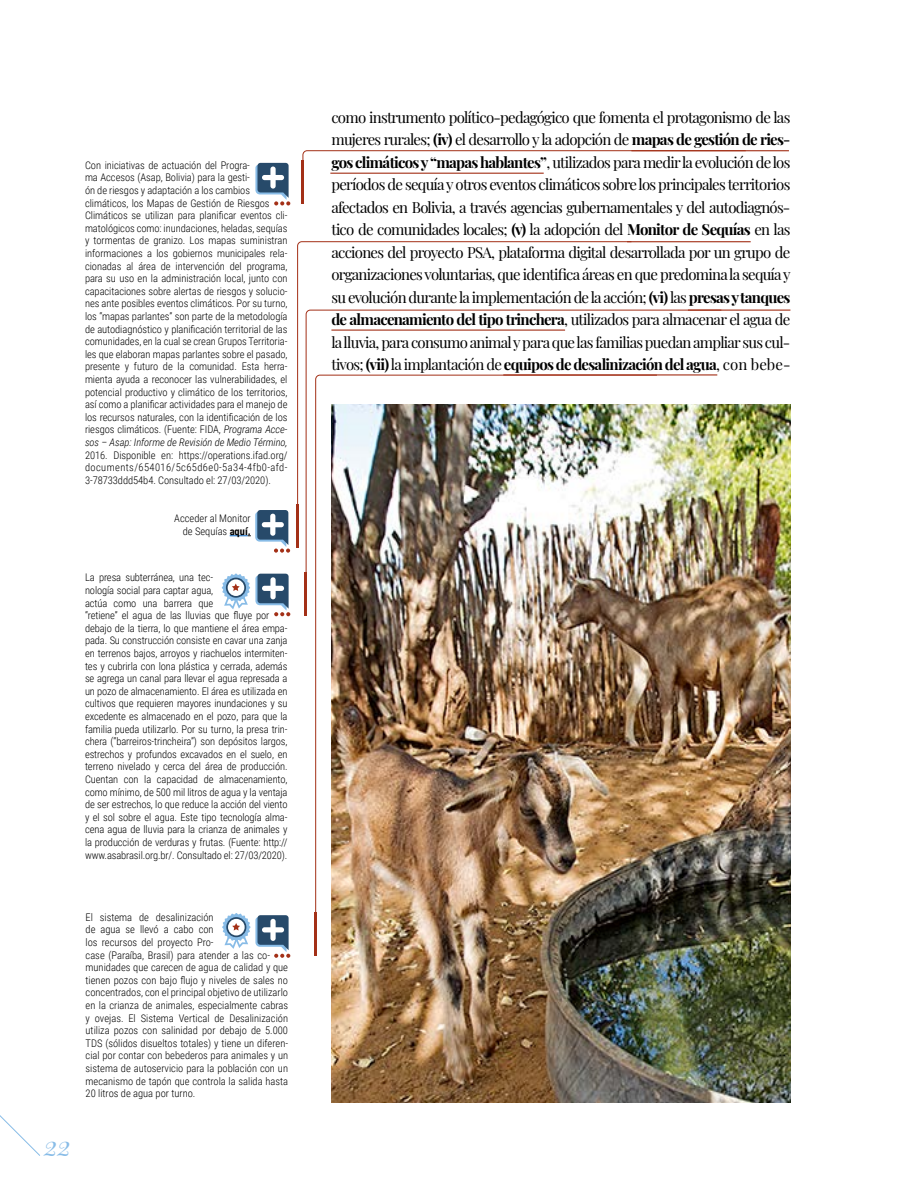
<style>
.page{position:relative;width:918px;height:1188px;background:#fff}
.page>*{position:absolute;margin:0;border:0;box-sizing:border-box;transform-origin:0 0}
.t1{font:italic 27px "Playfair Display";color:#88bce7}
.t2{font:15px/22.5px "Playfair Display";letter-spacing:-.05em;color:#000;text-align:justify}
.t3{font:300 10.5px/12.6px "Roboto Condensed";letter-spacing:-.005em;color:#000}
.s1{font-style:italic}
.s2{font-weight:700}
</style>
<div class="page">
<svg style="left:0;top:1115px;width:40px;height:41px"></svg>
<svg style="left:230px;top:510px;width:61px;height:43px"></svg>
<svg style="left:255px;top:163px;width:35px;height:42px"></svg>
<svg style="left:222px;top:574px;width:68px;height:42px"></svg>
<svg style="left:222px;top:913px;width:68px;height:45px"></svg>
<hr style="left:330px;top:173px;width:214px;height:1px;background:#a33017">
<hr style="left:627px;top:241px;width:124px;height:1px;background:#a33017">
<svg style="left:303px;top:150px;width:443px;height:11px"></svg>
<svg style="left:297px;top:241px;width:335px;height:276px"></svg>
<svg style="left:306px;top:310px;width:416px;height:262px"></svg>
<svg style="left:315px;top:375px;width:342px;height:538px"></svg>
<hr style="left:302px;top:161px;width:2px;height:43px;background:#a33017">
<hr style="left:296px;top:505px;width:2px;height:43px;background:#a33017">
<hr style="left:305px;top:572px;width:2px;height:43px;background:#a33017">
<hr style="left:314px;top:913px;width:3px;height:43px;background:#a33017">
<img style="left:331px;top:405px;width:459px;height:698px">
<hr style="left:631px;top:150px;width:158px;height:1px;background:#a33017">
<hr style="left:688px;top:310px;width:102px;height:1px;background:#a33017">
<p class="t3" style="left:85px;top:158px;width:204px">Con iniciativas de actuación del Progra-<br>ma Accesos (Asap, Bolivia) para la gesti-<br>ón de riesgos y adaptación a los cambios climáticos, los Mapas de Gestión de Riesgos Climáticos se utilizan para planificar eventos cli&shy;matológicos como: inundaciones, heladas, sequías y tormentas de granizo. Los mapas suministran informaciones a los gobiernos municipales rela&shy;cionadas al área de intervención del programa, para su uso en la administración local, junto con capacitaciones sobre alertas de riesgos y solucio&shy;nes ante posibles eventos climáticos. Por su turno, los “mapas parlantes” son parte de la metodología de autodiagnóstico y planificación territorial de las comunidades, en la cual se crean Grupos Territoria&shy;les que elaboran mapas parlantes sobre el pasado, presente y futuro de la comunidad. Esta herra&shy;mienta ayuda a reconocer las vulnerabilidades, el potencial productivo y climático de los territorios, así como a planificar actividades para el manejo de los recursos naturales, con la identificación de los riesgos climáticos. (Fuente: FIDA, <span class="s1">Programa Acce&shy;sos – Asap: Informe de Revisión de Medio Término,</span></p>
<p class="t3" style="left:85px;top:448px;width:204px;text-align:justify">2016. Disponible en: https://operations.ifad.org/ documents/654016/5c65d6e0-5a34-4fb0-afd-3-78733ddd54b4. Consultado el: 27/03/2020).</p>
<p class="t3" style="left:174px;top:512px;width:78px;text-align:right">Acceder al Monitor de Sequías <span class="s2">aquí.</span></p>
<p class="t3" style="left:85px;top:571px;width:204px">La presa subterránea, una tec-<br>nología social para captar agua,<br>actúa como una barrera que<br>“retiene” el agua de las lluvias que fluye por debajo de la tierra, lo que mantiene el área empa&shy;pada. Su construcción consiste en cavar una zanja en terrenos bajos, arroyos y riachuelos intermiten&shy;tes y cubrirla con lona plástica y cerrada, además se agrega un canal para llevar el agua represada a un pozo de almacenamiento. El área es utilizada en cultivos que requieren mayores inundaciones y su excedente es almacenado en el pozo, para que la familia pueda utilizarlo. Por su turno, la presa trin&shy;chera (“barreiros-trincheira”) son depósitos largos, estrechos y profundos excavados en el suelo, en terreno nivelado y cerca del área de producción.<br>Cuentan con la capacidad de almacenamiento, como mínimo, de 500 mil litros de agua y la ventaja de ser estrechos, lo que reduce la acción del viento y el sol sobre el agua. Este tipo tecnología alma&shy;cena agua de lluvia para la crianza de animales y la producción de verduras y frutas. (Fuente: http:// www.asabrasil.org.br/. Consultado el: 27/03/2020).</p>
<p class="t3" style="left:86px;top:910px;width:204px">El sistema de desalinización<br>de agua se llevó a cabo con<br>los recursos del proyecto Pro-<br>case (Paraíba, Brasil) para atender a las co&shy;munidades que carecen de agua de calidad y que tienen pozos con bajo flujo y niveles de sales no concentrados, con el principal objetivo de utilizarlo en la crianza de animales, especialmente cabras y ovejas. El Sistema Vertical de Desalinización utiliza pozos con salinidad por debajo de 5.000<br>TDS (sólidos disueltos totales) y tiene un diferen&shy;cial por contar con bebederos para animales y un sistema de autoservicio para la población con un mecanismo de tapón que controla la salida hasta 20 litros de agua por turno.</p>
<h1 class="t1" style="left:44px;top:1125px;width:29px">22</h1>
<p class="t2" style="left:331px;top:104px;width:461px">como instrumento político-pedagógico que fomenta el protagonismo de las mujeres rurales; <span class="s2">(iv)</span> el desarrollo y la adopción de <span class="s2">mapas de gestión de ries&shy;gos climáticos y “mapas hablantes”</span>, utilizados para medir la evolución de los períodos de sequía y otros eventos climáticos sobre los principales territorios afectados en Bolivia, a través agencias gubernamentales y del autodiagnós&shy;tico de comunidades locales; <span class="s2">(v)</span> la adopción del <span class="s2">Monitor de Sequías</span> en las acciones del proyecto PSA, plataforma digital desarrollada por un grupo de organizaciones voluntarias, que identifica áreas en que predomina la sequía y su evolución durante la implementación de la acción; <span class="s2">(vi)</span> las <span class="s2">presas y tanques de almacenamiento del tipo trinchera</span>, utilizados para almacenar el agua de la lluvia, para consumo animal y para que las familias puedan ampliar sus cul&shy;tivos; <span class="s2">(vii)</span> la implantación de <span class="s2">equipos de desalinización del agua</span>, con bebe-</p>
</div>
